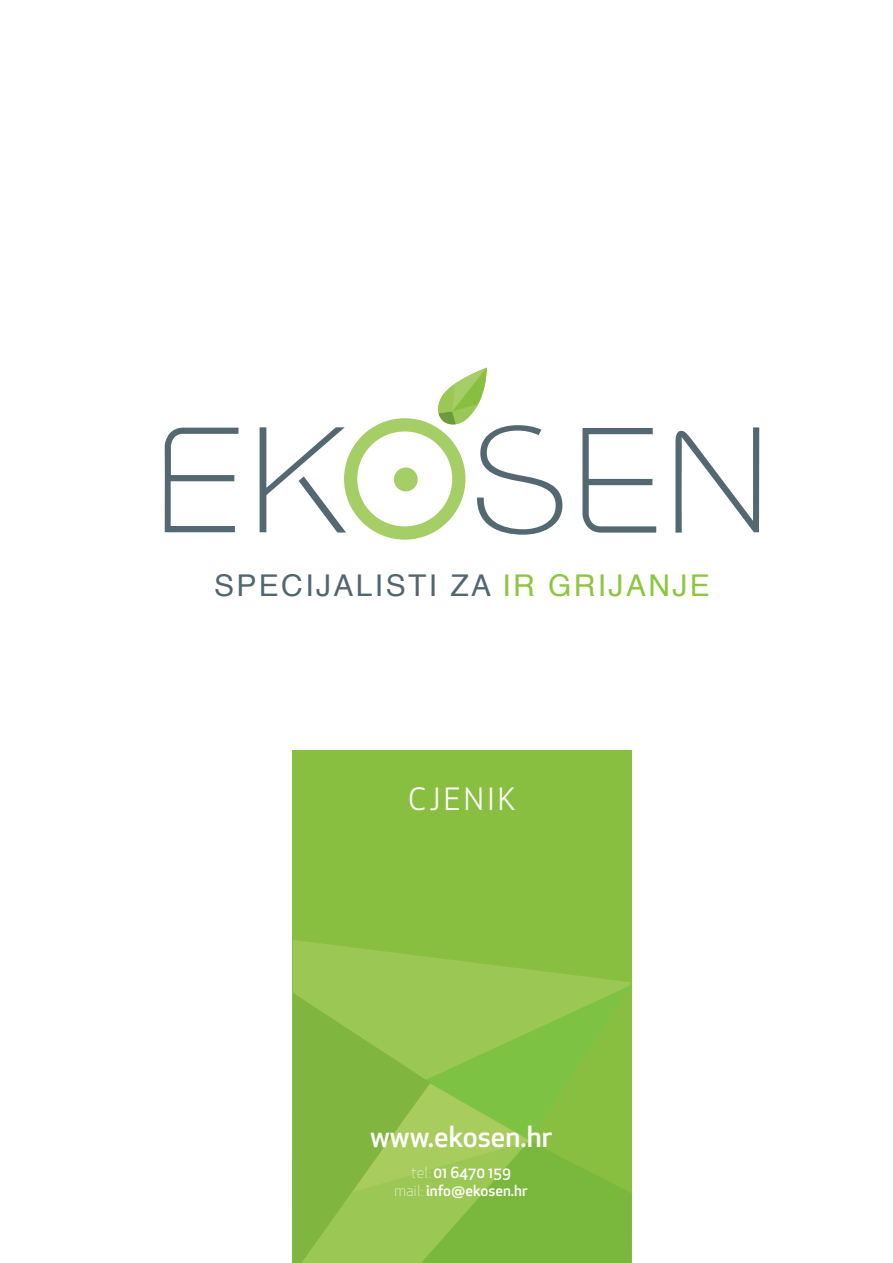
<style>
.page{position:relative;width:893px;height:1263px;background:#fff}
.page>*{position:absolute;margin:0;border:0;box-sizing:border-box;transform-origin:0 0}
.t1{font:30px "Helvetica";letter-spacing:.08em;color:#526771}
.t2{font:30px "Apex New";letter-spacing:.1em;color:#fff}
.t3{font:500 28.5px "Apex New";color:#fff}
.t4{font:500 15px/18px "Apex New";color:#fff;text-align:center}
.s1{color:#8dc63f}
.s2{font-weight:300}
</style>
<div class="page">
<div style="left:292px;top:750px;width:340px;height:513px;background:#89bf40"></div>
<svg style="left:293px;top:940px;width:338px;height:45px;fill:#9bc754"></svg>
<svg style="left:293px;top:985px;width:339px;height:278px"></svg>
<svg style="left:164px;top:428px;width:74px;height:104px"></svg>
<svg style="left:582px;top:428px;width:74px;height:105px"></svg>
<svg style="left:675px;top:427px;width:84px;height:106px"></svg>
<svg style="left:260px;top:368px;width:302px;height:172px"></svg>
<h1 class="t1" style="left:214px;top:562px;width:497px">SPECIJALISTI ZA <span class="s1">IR GRIJANJE</span></h1>
<h1 class="t2" style="left:408px;top:780px;width:109px">CJENIK</h1>
<h2 class="t3" style="left:370px;top:1117px;width:183px">www.ekosen.hr</h2>
<p class="t4" style="left:395px;top:1163px;width:135px"><span class="s2">tel:</span> 01 6470 159<br><span class="s2">mail:</span> info@ekosen.hr</p>
</div>
